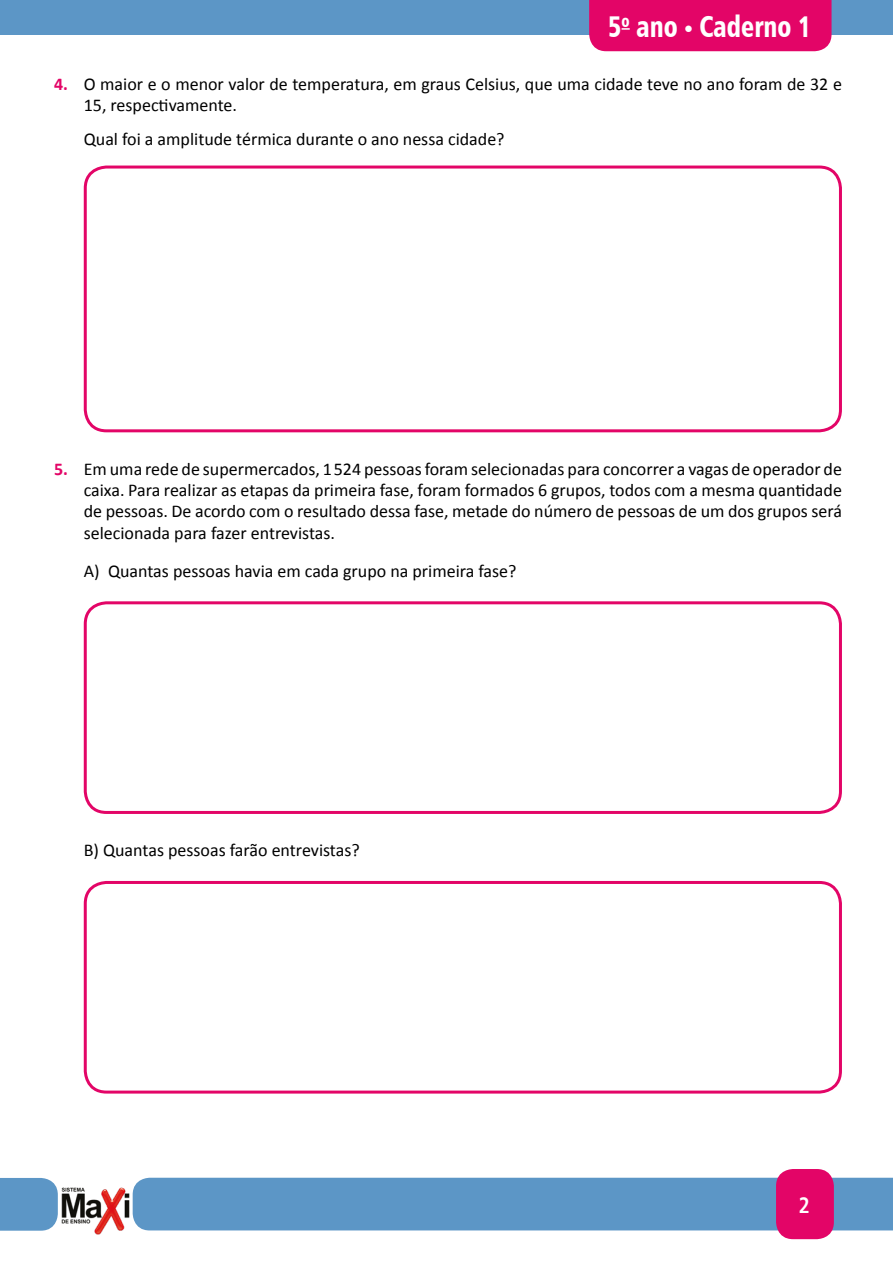
<style>
.page{position:relative;width:893px;height:1263px;background:#fff}
.page>*{position:absolute;margin:0;border:0;box-sizing:border-box;transform-origin:0 0}
.t1{font:30px "Humanist 777 BT Black Condensed B";color:#fff;scale:.85 1}
.t2{font:22.5px "Humanist 777 BT Bold Condensed B";color:#fff}
.t3{font:18px/21.3px "Calibri";color:#000}
.s1{font-weight:700;color:#e30567}
</style>
<div class="page">
<div style="left:0;top:0;width:893px;height:34px;background:#5c96c6"></div>
<div style="left:133px;top:1178px;width:760px;height:52px;background:#5c96c6"></div>
<div style="left:0;top:1178px;width:58px;height:53px;background:#5c96c6"></div>
<div style="left:776px;top:1169px;width:58px;height:70px;background:#e30567;border-radius:17px"></div>
<div style="left:589px;top:0;width:242px;height:51px;background:#e30567"></div>
<img style="left:61px;top:1187px;width:69px;height:48px">
<div style="left:84px;top:166px;width:758px;height:266px;border:3px solid #e30567;border-radius:21px"></div>
<div style="left:84px;top:601px;width:758px;height:213px;border:3px solid #e30567;border-radius:21px"></div>
<div style="left:84px;top:881px;width:758px;height:212px;border:3px solid #e30567;border-radius:21px"></div>
<h1 class="t1" style="left:608px;top:7px;width:241px">5<sup>o</sup> ano • Caderno 1</h1>
<p class="t3" style="left:84px;top:73px;width:760px;text-indent:-30px"><span class="s1">4.</span> O maior e o menor valor de temperatura, em graus Celsius, que uma cidade teve no ano foram de 32 e<br>15, respectivamente.</p>
<p class="t3" style="left:84px;top:129px;width:422px">Qual foi a amplitude térmica durante o ano nessa cidade?</p>
<p class="t3" style="left:84px;top:458px;width:760px;text-align:justify;text-indent:-30px"><span class="s1">5.</span> Em uma rede de supermercados, 1524 pessoas foram selecionadas para concorrer a vagas de operador de caixa. Para realizar as etapas da primeira fase, foram formados 6 grupos, todos com a mesma quantidade de pessoas. De acordo com o resultado dessa fase, metade do número de pessoas de um dos grupos será selecionada para fazer entrevistas.</p>
<p class="t3" style="left:84px;top:560px;width:434px">A) Quantas pessoas havia em cada grupo na primeira fase?</p>
<p class="t3" style="left:84px;top:840px;width:277px">B) Quantas pessoas farão entrevistas?</p>
<p class="t2" style="left:799px;top:1190px;width:13px">2</p>
</div>
